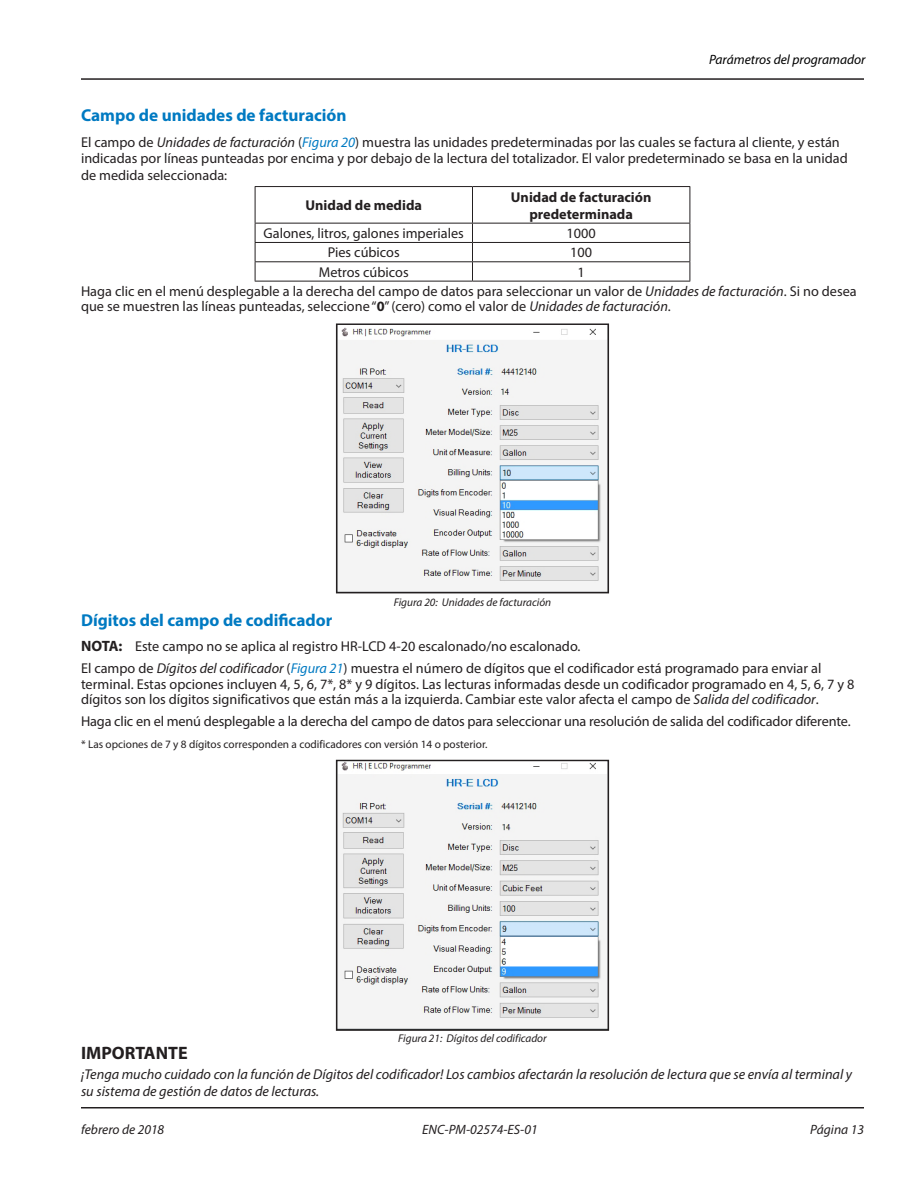
<style>
.page{position:relative;width:918px;height:1188px;background:#fff}
.page>*{position:absolute;margin:0;border:0;box-sizing:border-box;transform-origin:0 0}
.t1{font:700 18px "Myriad Pro";color:#231f20}
.Heading_2{font:700 17.25px "Myriad Pro";color:#007ac2}
.Body{font:14.25px/15.8px "Myriad Pro";color:#231f20}
.IMPORTANT_Text{font:italic 14.25px/17.1px "Myriad Pro";color:#231f20}
.t2{font:700 14.25px/17.2px "Myriad Pro";color:#231f20;text-align:center}
.t3{font:italic 13.5px "Myriad Pro";color:#231f20}
.t4{font:italic 13.5px "Myriad Pro";color:#000}
.Body-2{font:11.25px "Myriad Pro";color:#231f20}
.t5{font:italic 11.25px "Myriad Pro";color:#231f20}
.s1{font-style:italic}
.s2{font-style:italic;color:#007ac2}
.s3{font-weight:700}
.s4{font-weight:700;font-size:15px}
</style>
<div class="page">
<hr style="left:81px;top:78px;width:783px;height:2px;background:#231f20">
<hr style="left:81px;top:1107px;width:783px;height:1px;background:#231f20">
<hr style="left:255px;top:186px;width:217px;height:1px;background:#231f20">
<hr style="left:255px;top:187px;width:1px;height:36px;background:#231f20">
<hr style="left:472px;top:186px;width:218px;height:1px;background:#231f20">
<hr style="left:472px;top:187px;width:1px;height:36px;background:#231f20">
<hr style="left:690px;top:187px;width:1px;height:36px;background:#231f20">
<hr style="left:255px;top:223px;width:217px;height:1px;background:#231f20">
<hr style="left:472px;top:223px;width:218px;height:1px;background:#231f20">
<hr style="left:255px;top:242px;width:217px;height:1px;background:#231f20">
<hr style="left:472px;top:242px;width:218px;height:1px;background:#231f20">
<hr style="left:255px;top:261px;width:217px;height:1px;background:#231f20">
<svg style="left:255px;top:224px;width:1px;height:57px"></svg>
<hr style="left:472px;top:261px;width:218px;height:1px;background:#231f20">
<svg style="left:472px;top:224px;width:1px;height:57px"></svg>
<svg style="left:690px;top:224px;width:1px;height:57px"></svg>
<hr style="left:255px;top:281px;width:217px;height:1px;background:#231f20">
<hr style="left:472px;top:281px;width:218px;height:1px;background:#231f20">
<img style="left:338px;top:327px;width:269px;height:264px">
<div style="left:336px;top:323px;width:273px;height:270px;border:1px solid #231f20"></div>
<img style="left:338px;top:762px;width:269px;height:267px">
<div style="left:336px;top:760px;width:273px;height:271px;border:1px solid #231f20"></div>
<p class="t4" style="left:709px;top:51px;width:158px">Parámetros del programador</p>
<p class="Heading_2" style="left:81px;top:104px;width:267px">Campo de unidades de facturación</p>
<p class="Body" style="left:81px;top:134px;width:768px">El campo de <span class="s1">Unidades de facturación</span> (<span class="s2">Figura 20</span>) muestra las unidades predeterminadas por las cuales se factura al cliente, y están indicadas por líneas punteadas por encima y por debajo de la lectura del totalizador. El valor predeterminado se basa en la unidad</p>
<p class="Body" style="left:81px;top:167px;width:148px">de medida seleccionada:</p>
<p class="t2" style="left:306px;top:196px;width:118px">Unidad de medida</p>
<p class="t2" style="left:511px;top:188px;width:142px">Unidad de facturación predeterminada</p>
<p class="Body" style="left:264px;top:225px;width:202px">Galones, litros, galones imperiales</p>
<p class="Body" style="left:567px;top:225px;width:31px">1000</p>
<p class="Body" style="left:328px;top:245px;width:73px">Pies cúbicos</p>
<p class="Body" style="left:570px;top:245px;width:23px">100</p>
<p class="Body" style="left:319px;top:264px;width:91px">Metros cúbicos</p>
<p class="Body" style="left:578px;top:264px;width:9px">1</p>
<p class="Body" style="left:81px;top:283px;width:777px">Haga clic en el menú desplegable a la derecha del campo de datos para seleccionar un valor de <span class="s1">Unidades de facturación</span>. Si no desea que se muestren las líneas punteadas, seleccione “<span class="s3">0</span>” (cero) como el valor de <span class="s1">Unidades de facturación</span>.</p>
<p class="t5" style="left:394px;top:595px;width:159px">Figura 20: Unidades de facturación</p>
<p class="Heading_2" style="left:81px;top:609px;width:253px">Dígitos del campo de codificador</p>
<p class="Body" style="left:81px;top:638px;width:500px"><span class="s4">NNOTA:</span> Este campo no se aplica al registro HR-LCD 4-20 escalonado/no escalonado.</p>
<p class="Body" style="left:81px;top:660px;width:775px">El campo de <span class="s1">Dígitos del codificador</span> (<span class="s2">Figura 21</span>) muestra el número de dígitos que el codificador está programado para enviar al terminal. Estas opciones incluyen 4, 5, 6, 7*, 8* y 9 dígitos. Las lecturas informadas desde un codificador programado en 4, 5, 6, 7 y 8 dígitos son los dígitos significativos que están más a la izquierda. Cambiar este valor afecta el campo de <span class="s1">Salida del codificador</span>.</p>
<p class="Body" style="left:81px;top:713px;width:770px">Haga clic en el menú desplegable a la derecha del campo de datos para seleccionar una resolución de salida del codificador diferente.</p>
<p class="Body-2" style="left:81px;top:737px;width:407px">* Las opciones de 7 y 8 dígitos corresponden a codificadores con versión 14 o posterior.</p>
<p class="t5" style="left:398px;top:1031px;width:150px">Figura 21: Dígitos del codificador</p>
<p class="t1" style="left:81px;top:1041px;width:18px">IIMPORTANT</p>
<p class="IMPORTANT_Text" style="left:81px;top:1066px;width:773px">¡Tenga mucho cuidado con la función de Dígitos del codificador! Los cambios afectarán la resolución de lectura que se envía al terminal y su sistema de gestión de datos de lecturas.</p>
<p class="t3" style="left:81px;top:1121px;width:85px">febrero de 2018</p>
<p class="t3" style="left:422px;top:1121px;width:117px">ENC-PM-02574-ES-01</p>
<p class="t3" style="left:810px;top:1121px;width:55px">Página 13</p>
</div>
